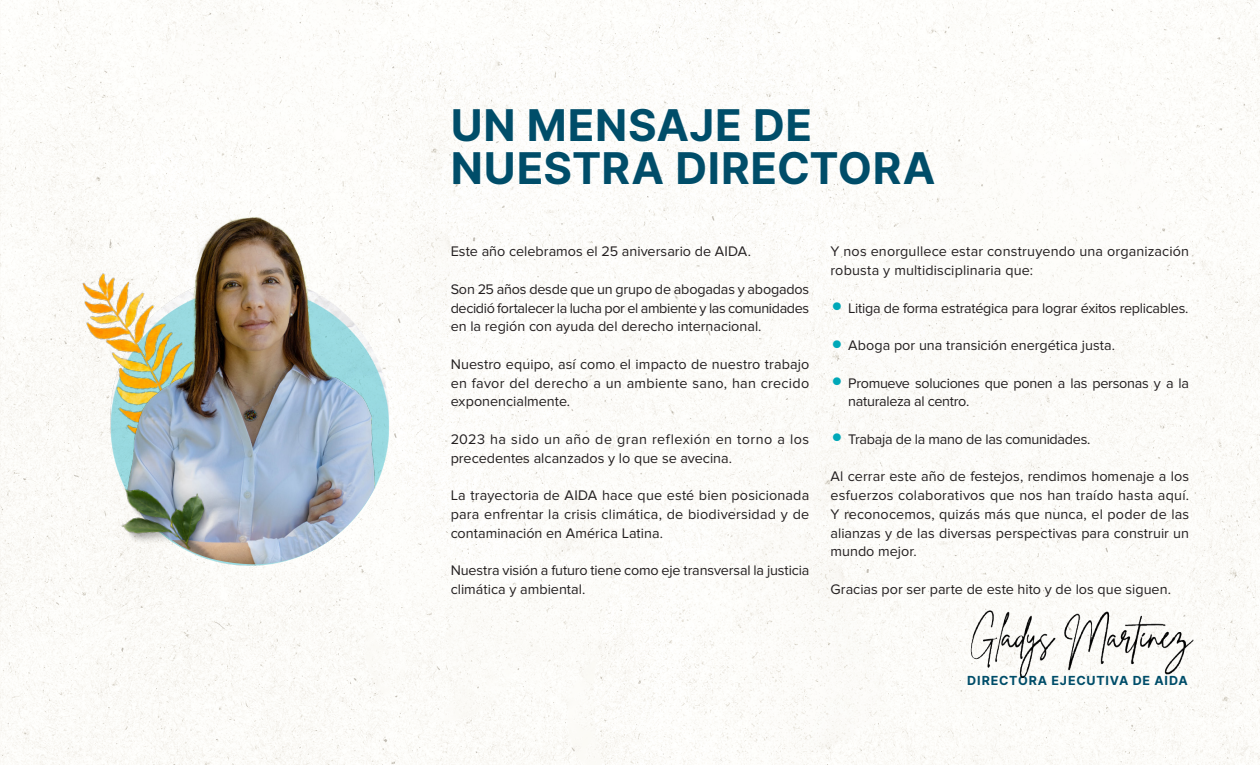
<style>
.page{position:relative;width:1260px;height:765px;background:#fff}
.page>*{position:absolute;margin:0;border:0;box-sizing:border-box;transform-origin:0 0}
.t1{font:43.75px/43.8px "Inter";letter-spacing:.015em;color:#004d69}
.Txt_corrido{font:14.38px/18.8px "Proxima Nova";color:#231f20;text-align:justify}
.Txt_corrido-2{font:14.38px/18.8px "Proxima Nova";letter-spacing:-.02em;color:#231f20}
.t2{font:12.5px "Inter";letter-spacing:.065em;color:#004d69}
.s1{font-size:36.25px;color:#00a8b8}
</style>
<div class="page">
<img style="left:0;top:0;width:1260px;height:765px">
<img style="left:229px;top:272px;width:174px;height:300px">
<img style="left:54px;top:266px;width:47px;height:186px">
<img style="left:101px;top:200px;width:291px;height:367px">
<svg style="left:0;top:484px;width:5px;height:12px"></svg>
<img style="left:101px;top:457px;width:128px;height:128px">
<img style="left:965px;top:605px;width:233px;height:76px">
<p class="t1" style="left:451px;top:102px;width:486px">UN MENSAJE DE<br>NUESTRA DIRECTORA</p>
<p class="Txt_corrido" style="left:451px;top:242px;width:302px">Este año celebramos el 25 aniversario de AIDA.</p>
<p class="Txt_corrido" style="left:451px;top:280px;width:360px">Son 25 años desde que un grupo de abogadas y abogados decidió fortalecer la lucha por el ambiente y las comunidades en la región con ayuda del derecho internacional.</p>
<p class="Txt_corrido" style="left:451px;top:355px;width:360px">Nuestro equipo, así como el impacto de nuestro trabajo en favor del derecho a un ambiente sano, han crecido exponencialmente.</p>
<p class="Txt_corrido" style="left:451px;top:430px;width:360px">2023 ha sido un año de gran reflexión en torno a los precedentes alcanzados y lo que se avecina.</p>
<p class="Txt_corrido" style="left:451px;top:486px;width:360px">La trayectoria de AIDA hace que esté bien posicionada para enfrentar la crisis climática, de biodiversidad y de contaminación en América Latina.</p>
<p class="Txt_corrido" style="left:451px;top:561px;width:360px">Nuestra visión a futuro tiene como eje transversal la justicia climática y ambiental.</p>
<p class="Txt_corrido" style="left:831px;top:242px;width:360px">Y nos enorgullece estar construyendo una organización robusta y multidisciplinaria que:</p>
<p class="Txt_corrido-2" style="left:831px;top:299px;width:359px"><span class="s1">•</span> Litiga de forma estratégica para lograr éxitos replicables.</p>
<p class="Txt_corrido" style="left:831px;top:336px;width:286px"><span class="s1">•</span> Aboga por una transición energética justa.</p>
<p class="Txt_corrido-2" style="left:848px;top:374px;width:342px;text-indent:-18px"><span class="s1">•</span> Promueve soluciones que ponen a las personas y a la naturaleza al centro.</p>
<p class="Txt_corrido-2" style="left:831px;top:430px;width:261px"><span class="s1">•</span> Trabaja de la mano de las comunidades.</p>
<p class="Txt_corrido" style="left:831px;top:467px;width:360px">Al cerrar este año de festejos, rendimos homenaje a los esfuerzos colaborativos que nos han traído hasta aquí.<br>Y reconocemos, quizás más que nunca, el poder de las alianzas y de las diversas perspectivas para construir un mundo mejor.</p>
<p class="Txt_corrido" style="left:831px;top:580px;width:342px">Gracias por ser parte de este hito y de los que siguen.</p>
<p class="t2" style="left:967px;top:671px;width:222px">DIRECTORA EJECUTIVA DE AIDA</p>
</div>
